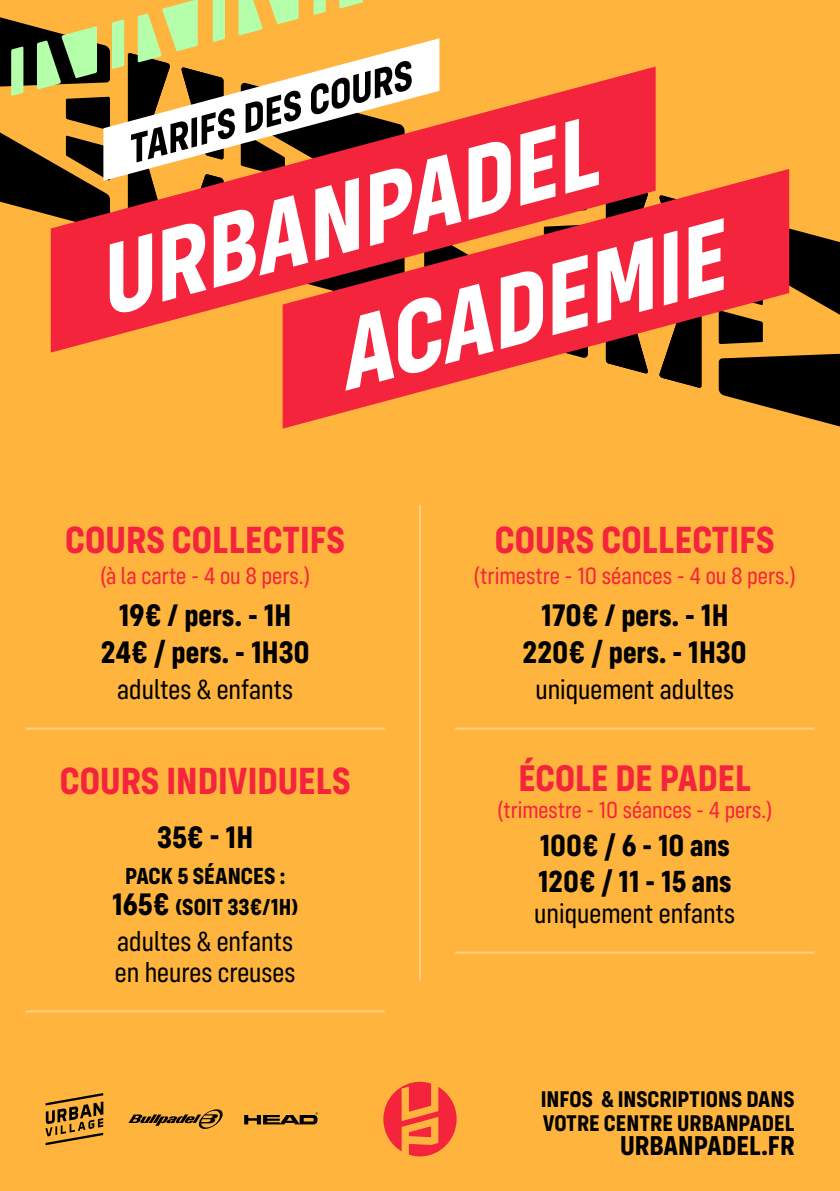
<style>
.page{position:relative;width:840px;height:1191px;background:#fff}
.page>*{position:absolute;margin:0;border:0;box-sizing:border-box;transform-origin:0 0}
.t1{font:italic 700 102.8px/133.4px "Config Condensed";color:#fff}
.t2{font:italic 700 42px "Config Condensed";color:#000}
.t3{font:700 39px "Config Condensed";color:#f5243d}
.t4{font:700 38.4px "Config Condensed";color:#f5243d}
.t5{font:700 32.2px/36.4px "Config Condensed";color:#000;text-align:center}
.t6{font:700 31.6px/36.2px "Config Condensed";color:#000}
.t7{font:28.6px/30.6px "Config Condensed";color:#000}
.t8{font:700 28.2px "Config Condensed";color:#000}
.t9{font:24.4px "Config Condensed";color:#f5243d}
.t10{font:700 24px/30.6px "Config Condensed";color:#000;text-align:center}
.t11{font:24px "Config Condensed";color:#f5243d}
.t12{font:700 23.4px/24px "Config Condensed";color:#000}
.s1{font-size:32.2px}
</style>
<div class="page">
<div style="left:0;top:0;width:839px;height:1191px;background:#ffb53d"></div>
<svg style="left:788px;top:353px;width:51px;height:74px;background:#201607"></svg>
<svg style="left:788px;top:210px;width:51px;height:105px"></svg>
<svg style="left:51px;top:67px;width:604px;height:286px;fill:#f5243d"></svg>
<svg style="left:282px;top:169px;width:506px;height:260px;fill:#f5243d"></svg>
<svg style="left:0;top:0;width:225px;height:260px"></svg>
<svg style="left:238px;top:0;width:60px;height:35px"></svg>
<svg style="left:313px;top:0;width:12px;height:15px"></svg>
<svg style="left:339px;top:0;width:24px;height:9px"></svg>
<svg style="left:244px;top:1112px;width:73px;height:12px"></svg>
<svg style="left:128px;top:1109px;width:95px;height:20px"></svg>
<svg style="left:45px;top:1093px;width:58px;height:52px"></svg>
<svg style="left:383px;top:1081px;width:73px;height:75px"></svg>
<hr style="left:26px;top:727px;width:358px;height:2px;background:#ffcf81">
<hr style="left:26px;top:1010px;width:358px;height:2px;background:#ffcf81">
<hr style="left:455px;top:727px;width:358px;height:2px;background:#ffcf81">
<hr style="left:455px;top:951px;width:358px;height:2px;background:#ffcf81">
<hr style="left:419px;top:505px;width:2px;height:475px;background:#ffcf81">
<svg style="left:103px;top:38px;width:336px;height:143px"></svg>
<h2 class="t2" style="left:120px;top:127px;width:294px;rotate:-15deg">TARIFS DES COURS</h2>
<h1 class="t1" style="left:283px;top:164px;width:399px;text-indent:-211px;rotate:-15deg">URBANPADEL<br>ACADEMIE</h1>
<h3 class="t3" style="left:65px;top:518px;width:281px">COURS COLLECTIFS</h3>
<p class="t9" style="left:100px;top:562px;width:211px">(à la carte - 4 ou 8 pers.)</p>
<p class="t5" style="left:101px;top:597px;width:210px">19€ / pers. - 1H<br>24€ / pers. - 1H30</p>
<p class="t7" style="left:117px;top:674px;width:177px">adultes &amp; enfants</p>
<h3 class="t3" style="left:60px;top:758px;width:292px">COURS INDIVIDUELS</h3>
<p class="t5" style="left:157px;top:819px;width:97px">35€ - 1H</p>
<p class="t10" style="left:112px;top:860px;width:188px">PACK 5 SÉANCES :<br><span class="s1">165€</span> (SOIT 33€/1H)</p>
<p class="t7" style="left:115px;top:926px;width:182px">adultes &amp; enfants en heures creuses</p>
<h3 class="t3" style="left:494px;top:518px;width:281px">COURS COLLECTIFS</h3>
<p class="t9" style="left:473px;top:562px;width:324px">(trimestre - 10 séances - 4 ou 8 pers.)</p>
<p class="t5" style="left:522px;top:597px;width:226px">170€ / pers. - 1H<br>220€ / pers. - 1H30</p>
<p class="t7" style="left:535px;top:674px;width:200px">uniquement adultes</p>
<h3 class="t4" style="left:518px;top:755px;width:234px">ÉCOLE DE PADEL</h3>
<p class="t11" style="left:497px;top:796px;width:277px">(trimestre - 10 séances - 4 pers.)</p>
<p class="t6" style="left:537px;top:827px;width:195px">100€ / 6 - 10 ans<br>120€ / 11 - 15 ans</p>
<p class="t7" style="left:534px;top:898px;width:202px">uniquement enfants</p>
<p class="t12" style="left:540px;top:1086px;width:255px">INFOS &amp; INSCRIPTIONS DANS<br>VOTRE CENTRE URBANPADEL</p>
<p class="t8" style="left:619px;top:1128px;width:176px">URBANPADEL.FR</p>
</div>
